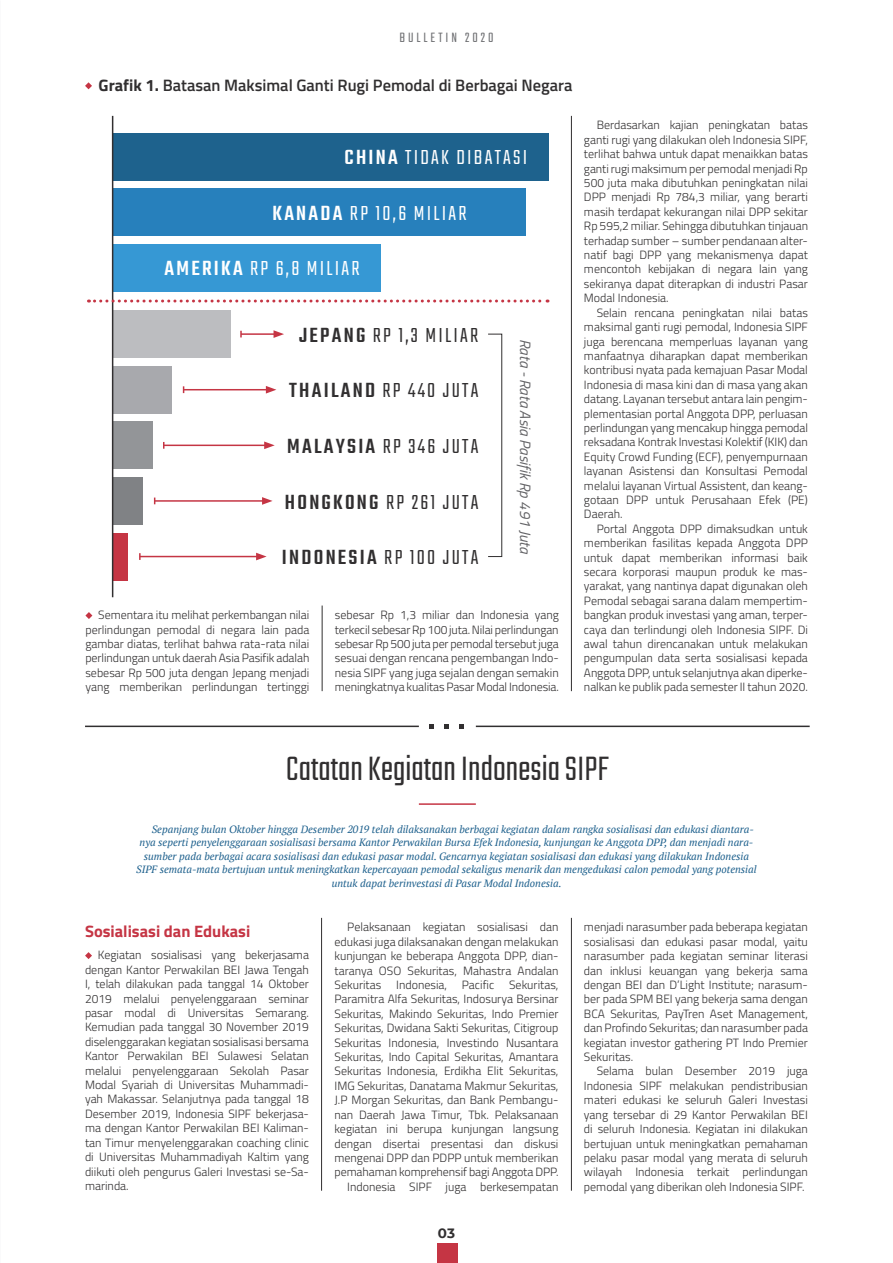
<style>
.page{position:relative;width:893px;height:1263px;background:#fff}
.page>*{position:absolute;margin:0;border:0;box-sizing:border-box;transform-origin:0 0}
.t1{font:300 37.5px "Teko";color:#312f30}
.t2{font:300 22.5px "Teko";letter-spacing:.1em;color:#312f30}
.t3{font:300 22.5px "Teko";letter-spacing:.1em;color:#fff}
.t4{font:500 22.5px "Teko";letter-spacing:.1em;color:#312f30}
.t5{font:600 16.5px "Titillium Web";color:#312f30}
.t6{font:700 16.5px "Titillium Web";color:#c53544}
.t7{font:italic 15px "Titillium Web";color:#636366}
.t8{font:300 15px "Teko";letter-spacing:.2em;color:#6c6d70}
.t9{font:700 13.5px "Montserrat";color:#312f30}
.t10{font:300 12px/14.4px "Titillium Web";color:#312f30;text-align:justify}
.t11{font:italic 10.5px "PT Serif";color:#1c5f8c}
.s1{font-weight:700}
.s2{font-weight:500}
.s3{font-weight:300}
</style>
<div class="page">
<hr style="left:321px;top:918px;width:1px;height:273px;background:#312f30">
<hr style="left:571px;top:918px;width:1px;height:273px;background:#312f30">
<hr style="left:419px;top:803px;width:57px;height:2px;background:#c53544">
<div style="left:113px;top:133px;width:436px;height:47px;background:#1e628d"></div>
<div style="left:113px;top:366px;width:59px;height:48px;background:#a8a9ad"></div>
<div style="left:113px;top:188px;width:412px;height:48px;background:#2780bc"></div>
<div style="left:113px;top:421px;width:40px;height:48px;background:#939598"></div>
<div style="left:113px;top:244px;width:268px;height:48px;background:#3698d4"></div>
<div style="left:113px;top:477px;width:30px;height:48px;background:#808285"></div>
<div style="left:113px;top:310px;width:117px;height:48px;background:#bcbdc0"></div>
<div style="left:113px;top:533px;width:15px;height:47px;background:#c53544"></div>
<hr style="left:322px;top:605px;width:1px;height:86px;background:#312f30">
<hr style="left:571px;top:116px;width:1px;height:575px;background:#312f30">
<hr style="left:112px;top:116px;width:1px;height:481px;background:#312f30">
<hr style="left:241px;top:333px;width:35px;height:2px;background:#c53544">
<svg style="left:274px;top:330px;width:10px;height:8px"></svg>
<hr style="left:184px;top:389px;width:84px;height:1px;background:#c53544">
<svg style="left:266px;top:386px;width:10px;height:8px"></svg>
<hr style="left:164px;top:445px;width:102px;height:1px;background:#c53544">
<svg style="left:264px;top:441px;width:11px;height:8px"></svg>
<hr style="left:155px;top:500px;width:109px;height:2px;background:#c53544">
<svg style="left:262px;top:497px;width:11px;height:8px"></svg>
<hr style="left:140px;top:556px;width:118px;height:1px;background:#c53544">
<svg style="left:139px;top:553px;width:2px;height:7px"></svg>
<svg style="left:256px;top:553px;width:11px;height:7px"></svg>
<div style="left:488px;top:334px;width:14px;height:223px;border:1px solid #312f30"></div>
<svg style="left:88px;top:299px;width:460px;height:3px"></svg>
<svg style="left:85px;top:952px;width:7px;height:7px"></svg>
<svg style="left:85px;top:612px;width:7px;height:7px"></svg>
<div style="left:437px;top:1244px;width:21px;height:19px;background:#c53544"></div>
<hr style="left:85px;top:726px;width:334px;height:1px;background:#312f30">
<hr style="left:476px;top:726px;width:334px;height:1px;background:#312f30">
<svg style="left:429px;top:724px;width:5px;height:5px"></svg>
<svg style="left:444px;top:724px;width:5px;height:5px"></svg>
<svg style="left:459px;top:724px;width:5px;height:5px"></svg>
<svg style="left:85px;top:82px;width:7px;height:7px"></svg>
<p class="t8" style="left:399px;top:29px;width:96px">BULLETIN 2020</p>
<h3 class="t5" style="left:99px;top:73px;width:475px"><span class="s1">Grafik 1.</span> Batasan Maksimal Ganti Rugi Pemodal di Berbagai Negara</h3>
<h2 class="t3" style="left:345px;top:145px;width:184px"><span class="s2">CHINA</span> TIDAK DIBATASI</h2>
<h2 class="t3" style="left:272px;top:200px;width:196px"><span class="s2">KANADA</span> RP 10,6 MILIAR</h2>
<h2 class="t3" style="left:165px;top:256px;width:197px"><span class="s2">AMERIKA</span> RP 6,8 MILIAR</h2>
<h2 class="t2" style="left:299px;top:322px;width:181px"><span class="s2">JEPANG</span> RP 1,3 MILIAR</h2>
<h2 class="t2" style="left:289px;top:378px;width:191px"><span class="s2">THAILAND</span> RP 440 JUTA</h2>
<h2 class="t2" style="left:287px;top:434px;width:193px"><span class="s2">MALAYSIA</span> RP 346 JUTA</h2>
<h2 class="t2" style="left:285px;top:489px;width:195px"><span class="s2">HONGKONG</span> RP 261 JUTA</h2>
<h2 class="t4" style="left:282px;top:544px;width:198px">INDONESIA <span class="s3">RP 100 JUTA</span></h2>
<p class="t7" style="left:536px;top:339px;width:216px;rotate:90deg">Rata - Rata Asia Pasifik Rp 491 Juta</p>
<p class="t10" style="left:85px;top:607px;width:225px;text-indent:13px">Sementara itu melihat perkembangan nilai perlindungan pemodal di negara lain pada gambar diatas, terlihat bahwa rata-rata nilai perlindungan untuk daerah Asia Pasifik adalah sebesar Rp 500 juta dengan Jepang menjadi yang memberikan perlindungan tertinggi</p>
<p class="t10" style="left:335px;top:607px;width:225px">sebesar Rp 1,3 miliar dan Indonesia yang terkecil sebesar Rp 100 juta. Nilai perlindungan sebesar Rp 500 juta per pemodal tersebut juga sesuai dengan rencana pengembangan Indo&shy;nesia SIPF yang juga sejalan dengan semakin meningkatnya kualitas Pasar Modal Indonesia.</p>
<p class="t10" style="left:584px;top:117px;width:226px;text-indent:13px">Berdasarkan kajian peningkatan batas ganti rugi yang dilakukan oleh Indonesia SIPF, terlihat bahwa untuk dapat menaikkan batas ganti rugi maksimum per pemodal menjadi Rp 500 juta maka dibutuhkan peningkatan nilai DPP menjadi Rp 784,3 miliar, yang berarti masih terdapat kekurangan nilai DPP sekitar Rp 595,2 miliar. Sehingga dibutuhkan tinjauan terhadap sumber – sumber pendanaan alter&shy;natif bagi DPP yang mekanismenya dapat mencontoh kebijakan di negara lain yang sekiranya dapat diterapkan di industri Pasar Modal Indonesia.</p>
<p class="t10" style="left:584px;top:305px;width:226px;text-indent:13px">Selain rencana peningkatan nilai batas maksimal ganti rugi pemodal, Indonesia SIPF juga berencana memperluas layanan yang manfaatnya diharapkan dapat memberikan kontribusi nyata pada kemajuan Pasar Modal Indonesia di masa kini dan di masa yang akan datang. Layanan tersebut antara lain pengim&shy;plementasian portal Anggota DPP, perluasan perlindungan yang mencakup hingga pemodal reksadana Kontrak Investasi Kolektif (KIK) dan Equity Crowd Funding (ECF), penyempurnaan layanan Asistensi dan Konsultasi Pemodal melalui layanan Virtual Assistent, dan keang&shy;gotaan DPP untuk Perusahaan Efek (PE)<br>Daerah.</p>
<p class="t10" style="left:584px;top:521px;width:225px;text-indent:13px">Portal Anggota DPP dimaksudkan untuk memberikan fasilitas kepada Anggota DPP untuk dapat memberikan informasi baik secara korporasi maupun produk ke mas&shy;yarakat, yang nantinya dapat digunakan oleh Pemodal sebagai sarana dalam mempertim&shy;bangkan produk investasi yang aman, terper&shy;caya dan terlindungi oleh Indonesia SIPF. Di awal tahun direncanakan untuk melakukan pengumpulan data serta sosialisasi kepada Anggota DPP, untuk selanjutnya akan diperke&shy;nalkan ke publik pada semester II tahun 2020.</p>
<h1 class="t1" style="left:286px;top:748px;width:324px">Catatan Kegiatan Indonesia SIPF</h1>
<p class="t11" style="left:152px;top:822px;width:604px">Sepanjang bulan Oktober hingga Desember 2019 telah dilaksanakan berbagai kegiatan dalam rangka sosialisasi dan edukasi diantara-</p>
<p class="t11" style="left:140px;top:836px;width:615px">nya seperti penyelenggaraan sosialisasi bersama Kantor Perwakilan Bursa Efek Indonesia, kunjungan ke Anggota DPP, dan menjadi nara-</p>
<p class="t11" style="left:144px;top:849px;width:607px">sumber pada berbagai acara sosialisasi dan edukasi pasar modal. Gencarnya kegiatan sosialisasi dan edukasi yang dilakukan Indonesia</p>
<p class="t11" style="left:136px;top:863px;width:622px">SIPF semata-mata bertujuan untuk meningkatkan kepercayaan pemodal sekaligus menarik dan mengedukasi calon pemodal yang potensial</p>
<p class="t11" style="left:332px;top:876px;width:231px">untuk dapat berinvestasi di Pasar Modal Indonesia.</p>
<h3 class="t6" style="left:85px;top:918px;width:167px">Sosialisasi dan Edukasi</h3>
<p class="t10" style="left:85px;top:947px;width:225px;text-indent:13px">Kegiatan sosialisasi yang bekerjasama dengan Kantor Perwakilan BEI Jawa Tengah I, telah dilakukan pada tanggal 14 Oktober 2019 melalui penyelenggaraan seminar pasar modal di Universitas Semarang.<br>Kemudian pada tanggal 30 November 2019 diselenggarakan kegiatan sosialisasi bersama Kantor Perwakilan BEI Sulawesi Selatan melalui penyelenggaraan Sekolah Pasar Modal Syariah di Universitas Muhammadi&shy;yah Makassar. Selanjutnya pada tanggal 18<br>Desember 2019, Indonesia SIPF bekerjasa&shy;ma dengan Kantor Perwakilan BEI Kaliman&shy;tan Timur menyelenggarakan coaching clinic di Universitas Muhammadiyah Kaltim yang diikuti oleh pengurus Galeri Investasi se-Sa&shy;marinda.</p>
<p class="t10" style="left:334px;top:919px;width:226px;text-align:right">Pelaksanaan kegiatan sosialisasi dan edukasi juga dilaksanakan dengan melakukan kunjungan ke beberapa Anggota DPP, dian&shy;taranya OSO Sekuritas, Mahastra Andalan Sekuritas Indonesia, Pacific Sekuritas, Paramitra Alfa Sekuritas, Indosurya Bersinar Sekuritas, Makindo Sekuritas, Indo Premier Sekuritas, Dwidana Sakti Sekuritas, Citigroup Sekuritas Indonesia, Investindo Nusantara Sekuritas, Indo Capital Sekuritas, Amantara Sekuritas Indonesia, Erdikha Elit Sekuritas, IMG Sekuritas, Danatama Makmur Sekuritas, J.P Morgan Sekuritas, dan Bank Pembangu&shy;nan Daerah Jawa Timur, Tbk. Pelaksanaan kegiatan ini berupa kunjungan langsung dengan disertai presentasi dan diskusi mengenai DPP dan PDPP untuk memberikan pemahaman komprehensif bagi Anggota DPP.<br>Indonesia SIPF juga berkesempatan</p>
<p class="t10" style="left:584px;top:919px;width:226px">menjadi narasumber pada beberapa kegiatan sosialisasi dan edukasi pasar modal, yaitu narasumber pada kegiatan seminar literasi dan inklusi keuangan yang bekerja sama dengan BEI dan D’Light Institute; narasum&shy;ber pada SPM BEI yang bekerja sama dengan BCA Sekuritas, PayTren Aset Management, dan Profindo Sekuritas; dan narasumber pada kegiatan investor gathering PT Indo Premier Sekuritas.</p>
<p class="t10" style="left:584px;top:1063px;width:225px;text-indent:13px">Selama bulan Desember 2019 juga Indonesia SIPF melakukan pendistribusian materi edukasi ke seluruh Galeri Investasi yang tersebar di 29 Kantor Perwakilan BEI di seluruh Indonesia. Kegiatan ini dilakukan bertujuan untuk meningkatkan pemahaman pelaku pasar modal yang merata di seluruh wilayah Indonesia terkait perlindungan pemodal yang diberikan oleh Indonesia SIPF.</p>
<p class="t9" style="left:438px;top:1223px;width:19px">03</p>
</div>
